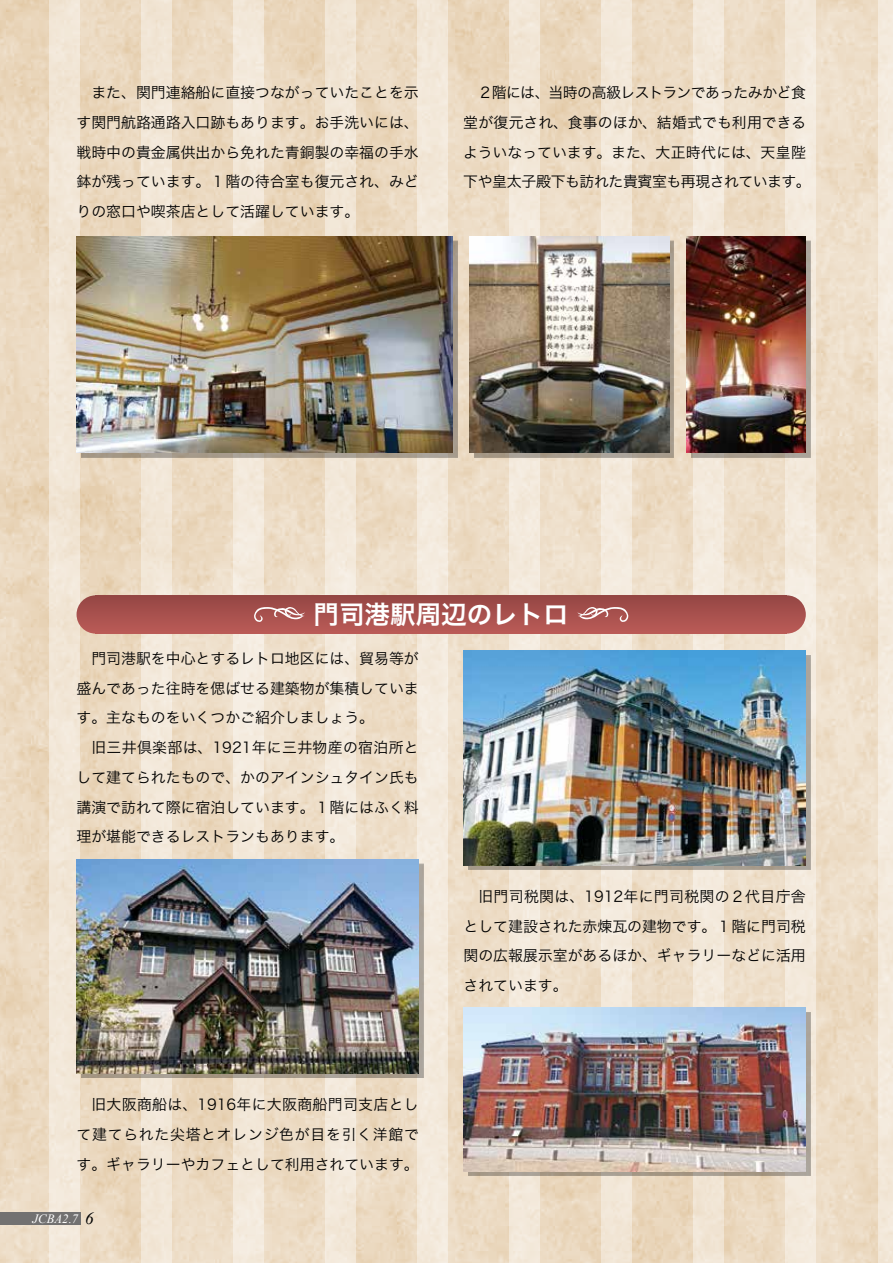
<style>
.page{position:relative;width:893px;height:1263px;background:#fff}
.page>*{position:absolute;margin:0;border:0;box-sizing:border-box;transform-origin:0 0}
.t1{font:25.5px "Hira Kaku Std N W6";color:#fff}
.t2{font:14.85px/29.7px "Hira Kaku Std N W3";color:#000;text-align:justify}
.t3{font:14.85px/29.7px "Hira Kaku Std N W3";letter-spacing:-.02em;color:#000}
.t4{font:italic 12.75px "Times New Roman";color:#fff}
.s1{font-size:16.95px;color:#000}
</style>
<div class="page">
<img style="left:0;top:0;width:878px;height:1263px">
<div style="left:49px;top:0;width:31px;height:1263px;background:#f2e7d7"></div>
<div style="left:141px;top:0;width:31px;height:1263px;background:#f2e7d8"></div>
<div style="left:233px;top:0;width:31px;height:1263px;background:#f4e9db"></div>
<div style="left:325px;top:0;width:31px;height:1263px;background:#f3e9da"></div>
<div style="left:417px;top:0;width:31px;height:1263px;background:#f4eadd"></div>
<div style="left:509px;top:0;width:31px;height:1263px;background:#f3e9da"></div>
<div style="left:602px;top:0;width:30px;height:1263px;background:#f3e9db"></div>
<div style="left:694px;top:0;width:30px;height:1263px;background:#f4e9db"></div>
<div style="left:786px;top:0;width:30px;height:1263px;background:#f4eadd"></div>
<div style="left:878px;top:0;width:15px;height:1263px;background:#f4e9dc"></div>
<div style="left:96px;top:595px;width:691px;height:39px;background:linear-gradient(to bottom,#944644,#bb5c57)"></div>
<div style="left:77px;top:595px;width:38px;height:39px;background:linear-gradient(to bottom,#944644,#bb5c58);border-radius:19px"></div>
<div style="left:767px;top:595px;width:39px;height:39px;background:linear-gradient(to bottom,#954745,#bc5d58);border-radius:19px"></div>
<svg style="left:254px;top:607px;width:51px;height:15px"></svg>
<svg style="left:577px;top:607px;width:51px;height:15px"></svg>
<div style="left:81px;top:240px;width:376px;height:218px;background:#000;opacity:.3"></div>
<img style="left:77px;top:236px;width:376px;height:217px">
<div style="left:474px;top:240px;width:200px;height:218px;background:#000;opacity:.3"></div>
<img style="left:470px;top:236px;width:200px;height:217px">
<div style="left:468px;top:1012px;width:342px;height:164px;background:#000;opacity:.3"></div>
<img style="left:463px;top:1008px;width:343px;height:163px">
<div style="left:691px;top:240px;width:119px;height:218px;background:#000;opacity:.3"></div>
<img style="left:687px;top:236px;width:119px;height:217px">
<div style="left:81px;top:863px;width:342px;height:215px;background:#000;opacity:.3"></div>
<img style="left:77px;top:859px;width:342px;height:215px">
<div style="left:468px;top:655px;width:342px;height:215px;background:#000;opacity:.3"></div>
<img style="left:463px;top:651px;width:343px;height:214px">
<div style="left:0;top:1212px;width:81px;height:13px;background:#727171"></div>
<p class="t2" style="left:77px;top:78px;width:344px">　また、関門連絡船に直接つながっていたことを示す関門航路通路入口跡もあります。お手洗いには、戦時中の貴金属供出から免れた青銅製の幸福の手水鉢が残っています。１階の待合室も復元され、みどりの窓口や喫茶店として活躍しています。</p>
<p class="t3" style="left:463px;top:78px;width:349px">　２階には、当時の高級レストランであったみかど食堂が復元され、食事のほか、結婚式でも利用できるよういなっています。また、大正時代には、天皇陛下や皇太子殿下も訪れた貴賓室も再現されています。</p>
<p class="t1" style="left:314px;top:595px;width:257px">門司港駅周辺のレトロ</p>
<p class="t2" style="left:77px;top:643px;width:344px;text-align:left">　門司港駅を中心とするレトロ地区には、貿易等が盛んであった往時を偲ばせる建築物が集積しています。主なものをいくつかご紹介しましょう。<br>　旧三井倶楽部は、1921年に三井物産の宿泊所として建てられたもので、かのアインシュタイン氏も講演で訪れて際に宿泊しています。１階にはふく料理が堪能できるレストランもあります。</p>
<p class="t2" style="left:77px;top:1089px;width:344px">　旧大阪商船は、1916年に大阪商船門司支店として建てられた尖塔とオレンジ色が目を引く洋館です。ギャラリーやカフェとして利用されています。</p>
<p class="t4" style="left:33px;top:1209px;width:63px">JCBA2.7 <span class="s1">6</span></p>
<p class="t2" style="left:463px;top:881px;width:344px">　旧門司税関は、1912年に門司税関の２代目庁舎として建設された赤煉瓦の建物です。１階に門司税関の広報展示室があるほか、ギャラリーなどに活用されています。</p>
</div>
